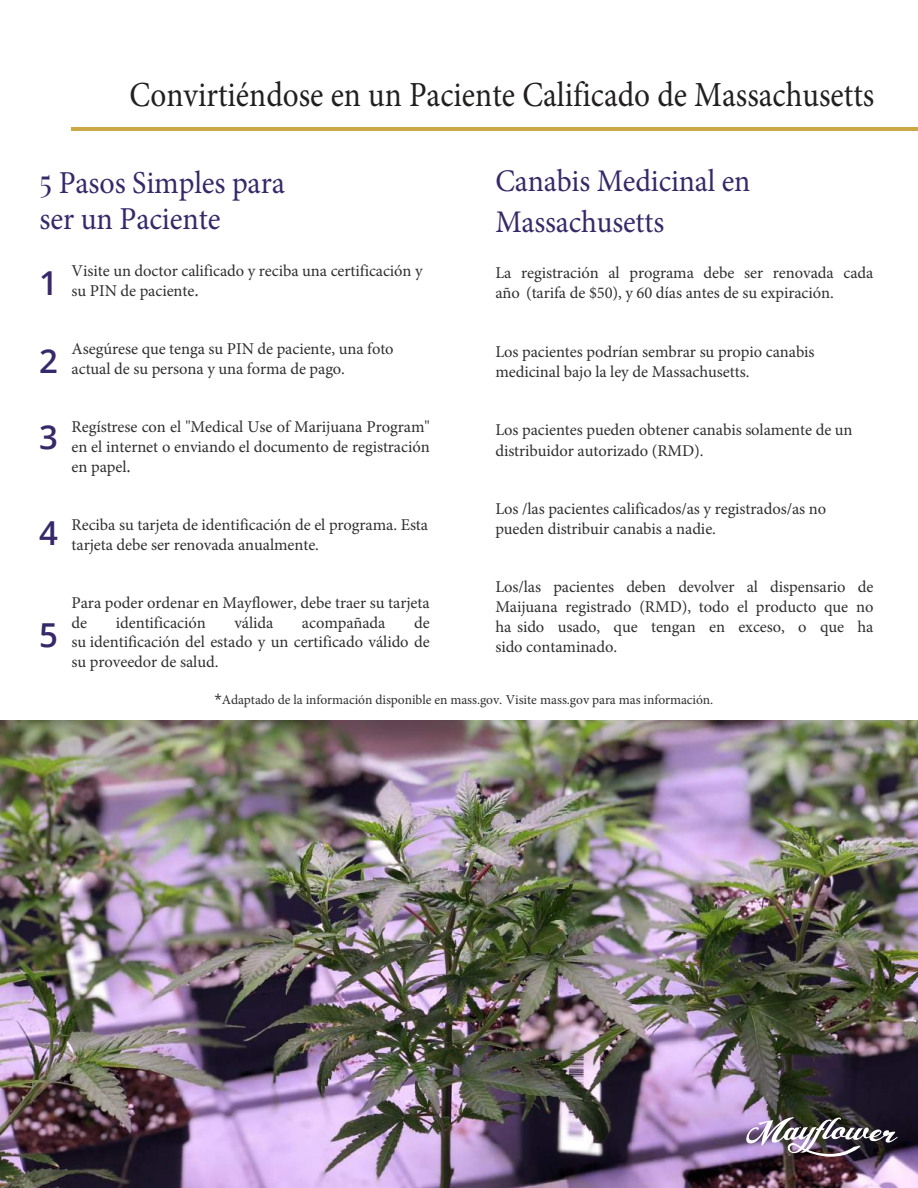
<style>
.page{position:relative;width:918px;height:1188px;background:#fff}
.page>*{position:absolute;margin:0;border:0;box-sizing:border-box;transform-origin:0 0}
.t1{font:35.25px "Minion Pro";color:#221f1f;scale:.89 1}
.t2{font:600 33px "Open Sans";color:#37286a}
.t3{font:31.95px/36px "Minion Pro";letter-spacing:-.005em;color:#372969;scale:.94 1}
.t4{font:31.5px/40.2px "Minion Pro";letter-spacing:-.005em;color:#372969;scale:.94 1}
.t5{font:16.5px/20.1px "Minion Pro";letter-spacing:-.005em;color:#302f2f}
.t6{font:13.5px "Minion Pro";letter-spacing:-.005em;color:#302f2f}
.s1{font-family:"Playfair Display"}
.s2{font-family:"Open Sans"}
</style>
<div class="page">
<hr style="left:71px;top:127px;width:847px;height:3px;background:#cba845">
<img style="left:0;top:720px;width:918px;height:468px">
<img style="left:746px;top:1117px;width:152px;height:40px">
<h1 class="t1" style="left:130px;top:71px;width:838px">Convirtiéndose en un Paciente Calificado de Massachusetts</h1>
<h3 class="t3" style="left:40px;top:165px;width:262px"><span class="s1">5</span> Pasos Simples para ser un Paciente</h3>
<h3 class="t4" style="left:495px;top:161px;width:273px">Canabis Medicinal en<br>Massachusetts</h3>
<p class="t5" style="left:495px;top:263px;width:380px">La registración al programa debe ser renovada cada año (tarifa de $50), y 60 días antes de su expiración.</p>
<p class="t5" style="left:72px;top:261px;width:353px">Visite un doctor calificado y reciba una certificación y su PIN de paciente<span class="s2">.</span></p>
<h2 class="t2" style="left:39px;top:264px;width:20px">1</h2>
<h2 class="t2" style="left:39px;top:343px;width:20px">2</h2>
<p class="t5" style="left:72px;top:339px;width:324px">Asegúrese que tenga su PIN de paciente, una foto actual de su persona y una forma de pago.</p>
<p class="t5" style="left:495px;top:342px;width:321px">Los pacientes podrían sembrar su propio canabis medicinal bajo la ley de Massachusetts.</p>
<h2 class="t2" style="left:39px;top:418px;width:20px">3</h2>
<h2 class="t2" style="left:39px;top:514px;width:20px">4</h2>
<h2 class="t2" style="left:39px;top:616px;width:20px">5</h2>
<p class="t5" style="left:72px;top:417px;width:360px;text-align:justify">Regístrese con el "Medical Use of Marijuana Program" en el internet o enviando el documento de registración en papel<span class="s2">.</span></p>
<p class="t5" style="left:72px;top:515px;width:358px">Reciba su tarjeta de identificación de el programa. Esta tarjeta debe ser renovada anualmente.</p>
<p class="t5" style="left:72px;top:593px;width:360px;line-height:19.5px">Para poder ordenar en Mayflower, debe traer su tarjeta de</p>
<p class="t5" style="left:72px;top:613px;width:360px;line-height:19.5px;text-align:justify;text-indent:342px">de su identificación del estado y un certificado válido de su proveedor de salud.</p>
<p class="t5" style="left:116px;top:613px;width:91px">identificación</p>
<p class="t5" style="left:234px;top:613px;width:41px">válida</p>
<p class="t5" style="left:302px;top:613px;width:85px">acompañada</p>
<p class="t5" style="left:495px;top:420px;width:359px">Los pacientes pueden obtener canabis solamente de un distribuidor autorizado (RMD).</p>
<p class="t5" style="left:495px;top:499px;width:332px">Los /las pacientes calificados/as y registrados/as no pueden distribuir canabis a nadie.</p>
<p class="t5" style="left:495px;top:577px;width:380px;line-height:19.6px;text-align:justify">Los/las pacientes deben devolver al dispensario de Maijuana registrado (RMD), todo el producto que no ha sido usado, que tengan en exceso, o que ha sido contaminado.</p>
<p class="t6" style="left:214px;top:690px;width:500px"><span class="s2">*</span>Adaptado de la información disponible en mass.gov. Visite mass.gov para mas información.</p>
</div>
